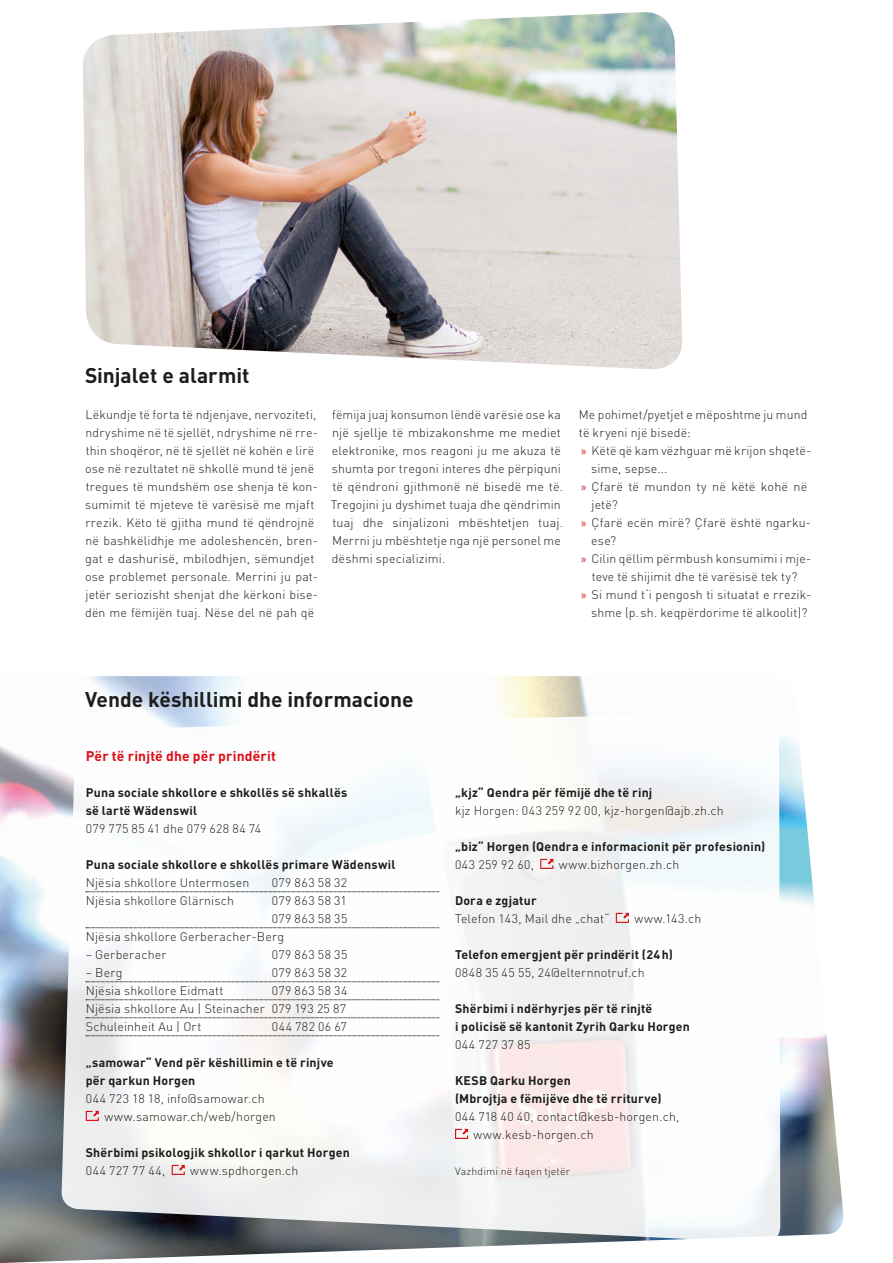
<style>
.page{position:relative;width:893px;height:1263px;background:#fff}
.page>*{position:absolute;margin:0;border:0;box-sizing:border-box;transform-origin:0 0}
.t1{font:700 21px "DINOT";color:#1d1d1b}
.t2{font:700 13.8px "DINOT";letter-spacing:.01em;color:#dc0d16}
.t3{font:300 12.3px/18px "DINOT";letter-spacing:.015em;color:#1d1d1b}
.t4{font:700 12.3px/18px "DINOT";letter-spacing:.015em;color:#1d1d1b}
.t5{font:300 12.3px "DINOT";letter-spacing:.035em;color:#1d1d1b}
.t6{font:300 12.3px "DINOT";letter-spacing:.04em;color:#1d1d1b}
.t7{font:300 10.5px "DINOT";letter-spacing:.02em;color:#1d1d1b}
.s1{font-family:"Myriad Pro";font-weight:400;color:#dc0d16}
</style>
<div class="page">
<img style="left:0;top:676px;width:844px;height:587px">
<svg style="left:61px;top:711px;width:719px;height:532px"></svg>
<svg style="left:540px;top:859px;width:13px;height:10px"></svg>
<svg style="left:616px;top:913px;width:13px;height:10px"></svg>
<svg style="left:455px;top:1129px;width:13px;height:10px"></svg>
<svg style="left:86px;top:891px;width:353px;height:1px"></svg>
<svg style="left:86px;top:927px;width:353px;height:1px"></svg>
<svg style="left:86px;top:981px;width:353px;height:1px"></svg>
<svg style="left:86px;top:999px;width:353px;height:1px"></svg>
<svg style="left:86px;top:1017px;width:353px;height:1px"></svg>
<svg style="left:86px;top:1035px;width:353px;height:1px"></svg>
<svg style="left:86px;top:1111px;width:13px;height:10px"></svg>
<svg style="left:172px;top:1165px;width:13px;height:10px"></svg>
<img style="left:83px;top:12px;width:599px;height:358px">
<h1 class="t1" style="left:85px;top:361px;width:166px">Sinjalet e alarmit</h1>
<p class="t3" style="left:85px;top:405px;width:234px">Lëkundje të forta të ndjenjave, nervoziteti, ndryshime në të sjellët, ndryshime në rre&shy;thin shoqëror, në të sjellët në kohën e lirë ose në rezultatet në shkollë mund të jenë tregues të mundshëm ose shenja të kon&shy;sumimit të mjeteve të varësisë me mjaft rrezik. Këto të gjitha mund të qëndrojnë në bashkëlidhje me adoleshencën, bren&shy;gat e dashurisë, mbilodhjen, sëmundjet ose problemet personale. Merrini ju pat&shy;jetër seriozisht shenjat dhe kërkoni bise&shy;dën me fëmijën tuaj. Nëse del në pah që</p>
<p class="t3" style="left:331px;top:405px;width:234px">fëmija juaj konsumon lëndë varësie ose ka një sjellje të mbizakonshme me mediet elektronike, mos reagoni ju me akuza të shumta por tregoni interes dhe përpiquni të qëndroni gjithmonë në bisedë me të.<br>Tregojini ju dyshimet tuaja dhe qëndrimin tuaj dhe sinjalizoni mbështetjen tuaj.<br>Merrni ju mbështetje nga një personel me dëshmi specializimi.</p>
<p class="t3" style="left:579px;top:405px;width:230px">Me pohimet/pyetjet e mëposhtme ju mund</p>
<p class="t3" style="left:579px;top:423px;width:113px">të kryeni një bisedë:</p>
<p class="t3" style="left:581px;top:441px;width:232px"><span class="s1">»</span> Këtë që kam vëzhguar më krijon shqetë-</p>
<p class="t3" style="left:591px;top:459px;width:78px">sime, sepse...</p>
<p class="t3" style="left:581px;top:477px;width:228px"><span class="s1">»</span> Çfarë të mundon ty në këtë kohë në</p>
<p class="t3" style="left:592px;top:495px;width:28px">jetë?</p>
<p class="t3" style="left:581px;top:513px;width:232px"><span class="s1">»</span> Çfarë ecën mirë? Çfarë është ngarku-</p>
<p class="t3" style="left:591px;top:531px;width:27px">ese?</p>
<p class="t3" style="left:581px;top:549px;width:232px"><span class="s1">»</span> Cilin qëllim përmbush konsumimi i mje-</p>
<p class="t3" style="left:592px;top:567px;width:207px">teve të shijimit dhe të varësisë tek ty?</p>
<p class="t3" style="left:581px;top:585px;width:230px"><span class="s1">»</span> Si mund t‘i pengosh ti situatat e rrezik-</p>
<p class="t3" style="left:591px;top:603px;width:218px">shme (p. sh. keqpërdorime të alkoolit)?</p>
<h1 class="t1" style="left:85px;top:685px;width:330px">Vende këshillimi dhe informacione</h1>
<p class="t2" style="left:86px;top:746px;width:192px">Për të rinjtë dhe për prindërit</p>
<p class="t4" style="left:86px;top:783px;width:263px">Puna sociale shkollore e shkollës së shkallës së lartë Wädenswil</p>
<p class="t3" style="left:86px;top:819px;width:177px">079 775 85 41 dhe 079 628 84 74</p>
<p class="t4" style="left:86px;top:855px;width:311px">Puna sociale shkollore e shkollës primare Wädenswil</p>
<p class="t3" style="left:86px;top:873px;width:165px">Njësia shkollore Untermosen</p>
<p class="t3" style="left:272px;top:873px;width:77px">079 863 58 32</p>
<p class="t3" style="left:86px;top:891px;width:150px">Njësia shkollore Glärnisch</p>
<p class="t3" style="left:272px;top:891px;width:77px">079 863 58 31</p>
<p class="t5" style="left:272px;top:910px;width:77px">079 863 58 35</p>
<p class="t3" style="left:86px;top:927px;width:200px">Njësia shkollore Gerberacher-Berg</p>
<p class="t3" style="left:86px;top:945px;width:82px">– Gerberacher</p>
<p class="t5" style="left:272px;top:946px;width:77px">079 863 58 35</p>
<p class="t3" style="left:86px;top:963px;width:38px">– Berg</p>
<p class="t3" style="left:272px;top:963px;width:77px">079 863 58 32</p>
<p class="t3" style="left:86px;top:981px;width:139px">Njësia shkollore Eidmatt</p>
<p class="t3" style="left:86px;top:981px;width:263px;text-align:justify;text-indent:186px">079 863 58 34<br>Njësia shkollore Au | Steinacher 079 193 25 87<br>Schuleinheit Au | Ort</p>
<p class="t3" style="left:272px;top:1017px;width:77px">044 782 06 67</p>
<p class="t4" style="left:86px;top:1053px;width:249px">„samowar“ Vend për këshillimin e të rinjve për qarkun Horgen</p>
<p class="t3" style="left:104px;top:1089px;width:173px;text-indent:-19px">044 723 18 18, info@samowar.ch www.samowar.ch/web/horgen</p>
<p class="t4" style="left:86px;top:1143px;width:266px">Shërbimi psikologjik shkollor i qarkut Horgen</p>
<p class="t6" style="left:86px;top:1162px;width:81px">044 727 77 44,</p>
<p class="t3" style="left:190px;top:1161px;width:110px">www.spdhorgen.ch</p>
<p class="t4" style="left:455px;top:783px;width:199px">„kjz“ Qendra për fëmijë dhe të rinj</p>
<p class="t3" style="left:455px;top:801px;width:270px">kjz Horgen: 043 259 92 00, kjz-horgen@ajb.zh.ch</p>
<p class="t4" style="left:455px;top:837px;width:312px">„biz“ Horgen (Qendra e informacionit për profesionin)</p>
<p class="t3" style="left:455px;top:855px;width:80px">043 259 92 60,</p>
<p class="t3" style="left:559px;top:855px;width:122px">www.bizhorgen.zh.ch</p>
<p class="t4" style="left:455px;top:891px;width:83px">Dora e zgjatur</p>
<p class="t3" style="left:455px;top:909px;width:156px">Telefon 143, Mail dhe „chat“</p>
<p class="t3" style="left:634px;top:909px;width:69px">www.143.ch</p>
<p class="t4" style="left:455px;top:945px;width:220px">Telefon emergjent për prindërit (24h)</p>
<p class="t3" style="left:455px;top:963px;width:191px">0848 35 45 55, 24@elternnotruf.ch</p>
<p class="t4" style="left:455px;top:999px;width:236px">Shërbimi i ndërhyrjes për të rinjtë<br>i policisë së kantonit Zyrih Qarku Horgen</p>
<p class="t3" style="left:455px;top:1035px;width:77px">044 727 37 85</p>
<p class="t4" style="left:455px;top:1071px;width:208px">KESB Qarku Horgen<br>(Mbrojtja e fëmijëve dhe të rriturve)</p>
<p class="t3" style="left:474px;top:1107px;width:207px;text-indent:-19px">044 718 40 40, contact@kesb-horgen.ch, www.kesb-horgen.ch</p>
<p class="t7" style="left:455px;top:1164px;width:117px">Vazhdimi në faqen tjetër</p>
</div>
